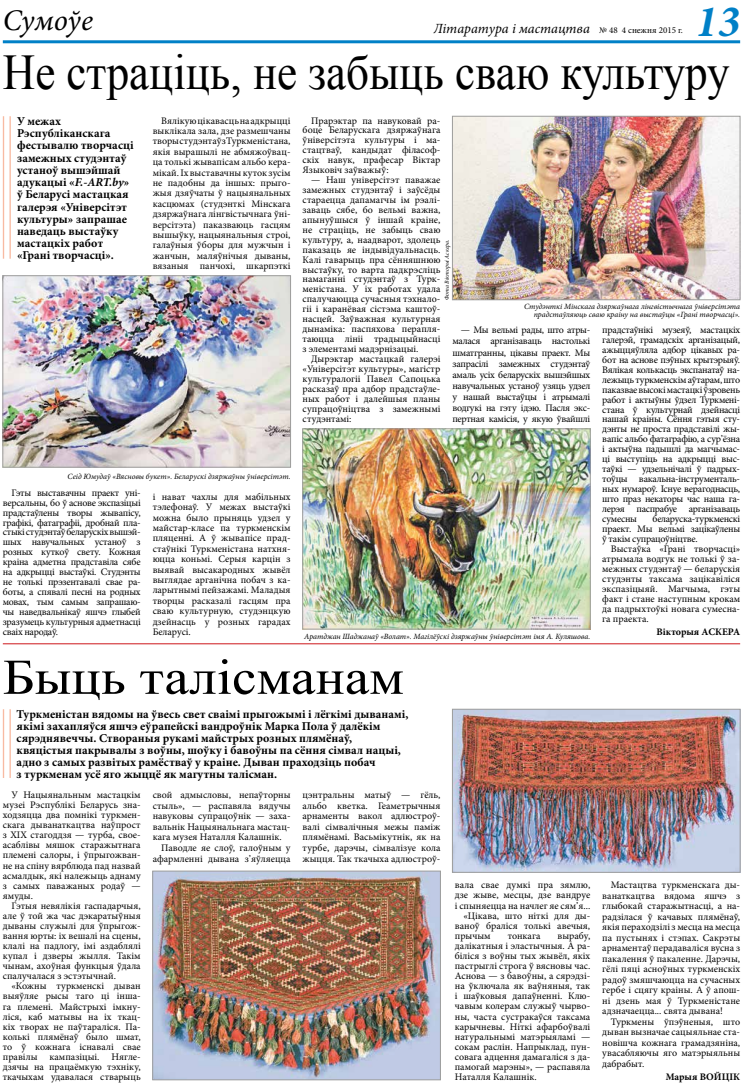
<style>
.page{position:relative;width:743px;height:1083px;background:#fff}
.page>*{position:absolute;margin:0;border:0;box-sizing:border-box;transform-origin:0 0}
.t1{font:50px "Times New Roman";color:#000;scale:.9 1}
.t2{font:50px "Times New Roman";color:#000;scale:1.1 1}
.t3{font:italic 700 45px "Minion Pro";color:#0080c7}
.t4{font:italic 30px "Minion Pro";color:#000}
.t5{font:italic 14px "Minion Pro";color:#000}
.t6{font:700 12px/12.2px "Minion Pro";color:#000}
.t7{font:10px/10px "Minion Pro";color:#000;text-align:justify}
.t8{font:700 10px "Minion Pro";color:#000}
.t9{font:italic 8px/8px "Minion Pro";color:#000;text-align:right}
.t10{font:italic 6px "Minion Pro";color:#000}
.s1{font-style:normal;font-size:9px}
.s2{font-style:italic}
</style>
<div class="page">
<hr style="left:3px;top:40px;width:737px;height:3px;background:#0080c7">
<hr style="left:9px;top:116px;width:2px;height:143px;background:#f8baa2">
<hr style="left:3px;top:116px;width:1px;height:143px;background:#f8baa2">
<hr style="left:9px;top:709px;width:2px;height:69px;background:#f8baa2">
<hr style="left:3px;top:709px;width:1px;height:69px;background:#f8baa2">
<hr style="left:3px;top:643px;width:737px;height:1px;background:#cd171a">
<img style="left:454px;top:711px;width:284px;height:159px">
<div style="left:452px;top:709px;width:288px;height:163px;border:1px solid #9d9d9c"></div>
<img style="left:154px;top:873px;width:284px;height:205px">
<div style="left:152px;top:871px;width:288px;height:209px;border:1px solid #9d9d9c"></div>
<img style="left:454px;top:118px;width:284px;height:180px">
<div style="left:452px;top:116px;width:288px;height:184px;border:1px solid #9d9d9c"></div>
<img style="left:304px;top:430px;width:284px;height:197px">
<div style="left:302px;top:428px;width:288px;height:201px;border:1px solid #9d9d9c"></div>
<img style="left:5px;top:277px;width:284px;height:188px">
<div style="left:3px;top:275px;width:288px;height:192px;border:1px solid #9d9d9c"></div>
<h2 class="t3" style="left:695px;top:-11px;width:46px">13</h2>
<h3 class="t4" style="left:3px;top:0;width:92px">Сумоўе</h3>
<h1 class="t1" style="left:3px;top:39px;width:809px">Не страціць, не забыць сваю культуру</h1>
<h3 class="t5" style="left:433px;top:19px;width:251px">Літаратура і мастацтва <span class="s1">№ 48 4 снежня 2015 г.</span></h3>
<p class="t6" style="left:17px;top:115px;width:118px">У межах<br>Рэспубліканскага фестывалю творчасці замежных студэнтаў устаноў вышэйшай адукацыі «<span class="s2">F.-ART.by</span>» ў Беларусі мастацкая галерэя «Універсітэт культуры» запрашае наведаць выстаўку мастацкіх работ «Грані творчасці».</p>
<p class="t7" style="left:153px;top:115px;width:139px;line-height:10.4px;text-indent:8px">Вялікую цікавасць на адкрыцці выклікала зала, дзе размешчаны творы студэнтаў з Туркменістана, якія вырашылі не абмяжоўвац&shy;ца толькі жывапісам альбо кера&shy;мікай. Іх выставачны куток зусім не падобны да іншых: прыго&shy;жыя дзяўчаты ў нацыянальных касцюмах (студэнткі Мінскага дзяржаўнага лінгвістычнага ўні&shy;версітэта) паказваюць гасцям вышыўку, нацыянальныя строі, галаўныя ўборы для мужчын і жанчын, маляўнічыя дываны, вязаныя панчохі, шкарпэткі</p>
<p class="t9" style="left:68px;top:473px;width:224px">Сеід Юмудаў «Вясновы букет». Беларускі дзяржаўны ўніверсітэт.</p>
<p class="t7" style="left:3px;top:488px;width:139px;text-indent:8px">Гэты выставачны праект уні&shy;версальны, бо ў аснове экспазіцыі прадстаўлены творы жывапісу, графікі, фатаграфіі, дробнай пла&shy;стыкі студэнтаў беларускіх вышэй&shy;шых навучальных устаноў з розных куткоў свету. Кожная краіна адметна прадставіла сябе на адкрыцці выстаўкі. Студэнты не толькі прэзентавалі свае ра&shy;боты, а спявалі песні на родных мовах, тым самым запрашаю&shy;чы наведвальнікаў яшчэ глыбей зразумець культурныя адметнасці сваіх народаў.</p>
<p class="t7" style="left:153px;top:491px;width:139px;line-height:10.4px">і нават чахлы для мабільных тэлефонаў. У межах выстаўкі можна было прыняць удзел у майстар-класе па туркменскім пляценні. А ў жывапісе прад&shy;стаўнікі Туркменістана натхня&shy;юцца коньмі. Серыя карцін з выявай высакародных жывёл выглядае арганічна побач з ка&shy;ларытнымі пейзажамі. Маладыя творцы расказалі гасцям пра сваю культурную, студэнцкую дзейнасць у розных гарадах Беларусі.</p>
<p class="t7" style="left:302px;top:115px;width:139px;text-indent:8px">Прарэктар па навуковай ра&shy;боце Беларускага дзяржаўнага ўніверсітэта культуры і ма&shy;стацтваў, кандыдат філасоф&shy;скіх навук, прафесар Віктар Языковіч заўважыў:</p>
<p class="t7" style="left:302px;top:175px;width:139px;text-indent:9px">— Наш універсітэт паважае замежных студэнтаў і заўсёды стараецца дапамагчы ім рэалі&shy;заваць сябе, бо вельмі важна, апынуўшыся ў іншай краіне, не страціць, не забыць сваю культуру, а, наадварот, здолець паказаць яе індывідуальнасць.<br>Калі гаварыць пра сённяшнюю выстаўку, то варта падкрэсліць намаганні студэнтаў з Турк&shy;меністана. У іх работах удала спалучаюцца сучасныя тэхнало&shy;гіі і каранёвая сістэма каштоў&shy;насцей. Заўважная культурная дынаміка: паспяхова перапля&shy;таюцца лініі традыцыйнасці з элементамі мадэрнізацыі.</p>
<p class="t7" style="left:302px;top:354px;width:139px;text-indent:8px">Дырэктар мастацкай галерэі «Універсітэт культуры», магістр культуралогіі Павел Сапоцька расказаў пра адбор прадстаўле&shy;ных работ і далейшыя планы супрацоўніцтва з замежнымі студэнтамі:</p>
<p class="t10" style="left:443px;top:300px;width:62px;rotate:-90deg">Фота Вікторыі Аскера.</p>
<p class="t9" style="left:524px;top:303px;width:217px">Студэнткі Мінскага дзяржаўнага лінгвістычнага ўніверсітэта прадстаўляюць сваю краіну на выстаўцы «Грані творчасці».</p>
<p class="t7" style="left:452px;top:324px;width:139px;line-height:11.1px;text-indent:9px">— Мы вельмі рады, што атры&shy;малася арганізаваць настолькі шматгранны, цікавы праект. Мы запрасілі замежных студэнтаў амаль усіх беларускіх вышэйшых навучальных устаноў узяць удзел у нашай выстаўцы і атрымалі водгукі на гэту ідэю. Пасля экс&shy;пертная камісія, у якую ўвайшлі</p>
<p class="t7" style="left:602px;top:325px;width:139px">прадстаўнікі музеяў, мастацкіх галерэй, грамадскіх арганізацый, ажыццяўляла адбор цікавых ра&shy;бот на аснове пэўных крытэрыяў.<br>Вялікая колькасць экспанатаў на&shy;лежыць туркменскім аўтарам, што паказвае высокі мастацкі ўзровень работ і актыўны ўдзел Туркмені&shy;стана ў культурнай дзейнасці нашай краіны. Сёння гэтыя сту&shy;дэнты не проста прадставілі жы&shy;вапіс альбо фатаграфію, а сур’ёзна і актыўна падышлі да магчымас&shy;ці выступіць на адкрыцці выс&shy;таўкі — удзельнічалі ў падрых&shy;тоўцы вакальна-інструменталь&shy;ных нумароў. Існуе верагоднасць, што праз некаторы час наша га&shy;лерэя паспрабуе арганізаваць сумесны</p>
<p class="t7" style="left:602px;top:514px;width:139px;text-indent:50px">беларуска-туркменскі праект. Мы вельмі зацікаўлены ў такім супрацоўніцтве.</p>
<p class="t7" style="left:602px;top:544px;width:139px;text-indent:9px">Выстаўка «Грані творчасці» атрымала водгук не толькі ў за&shy;межных студэнтаў — беларускія студэнты таксама зацікавіліся экспазіцыяй. Магчыма, гэты факт і стане наступным крокам да падрыхтоўкі новага сумесна&shy;га праекта.</p>
<p class="t8" style="left:656px;top:624px;width:85px">Вікторыя АСКЕРА</p>
<p class="t9" style="left:304px;top:632px;width:288px">Аратджан Шаджанаў «Волат». Магілёўскі дзяржаўны ўніверсітэт імя А. Куляшова.</p>
<h1 class="t2" style="left:3px;top:643px;width:366px">Быць талісманам</h1>
<p class="t6" style="left:17px;top:708px;width:393px">Туркменістан вядомы на ўвесь свет сваімі прыгожымі і лёгкімі дыванамі, якімі захапляўся яшчэ еўрапейскі вандроўнік Марка Пола ў далёкім сярэднявеччы. Створаныя рукамі майстрых розных плямёнаў, квяцістыя пакрывалы з воўны, шоўку і бавоўны па сёння сімвал нацыі, адно з самых развітых рамёстваў у краіне. Дыван праходзіць побач<br>з туркменам усё яго жыццё як магутны талісман.</p>
<p class="t7" style="left:3px;top:790px;width:139px;text-indent:8px">У Нацыянальным мастацкім музеі Рэспублікі Беларусь зна&shy;ходзяцца два помнікі туркмен&shy;скага дыванаткацтва наўпрост з XIX стагоддзя — турба, свое&shy;асаблівы мяшок старажытнага племені салоры, і ўпрыгожван&shy;не на спіну вярблюда пад назвай асмалдык, які належыць аднаму з самых паважаных родаў — ямуды.</p>
<p class="t7" style="left:3px;top:901px;width:139px;text-indent:8px">Гэтыя невялікія гаспадарчыя, але ў той жа час дэкаратыўныя дываны служылі для ўпрыгож&shy;вання юрты: іх вешалі на сцены, клалі на падлогу, імі аздаблялі купал і дзверы жылля. Такім чынам, ахоўная функцыя ўдала спалучалася з эстэтычнай.</p>
<p class="t7" style="left:3px;top:981px;width:139px;text-indent:9px">«Кожны туркменскі дыван выяўляе рысы таго ці інша&shy;га племені. Майстрыхі імкну&shy;ліся, каб матывы на іх ткац&shy;кіх творах не паўтараліся. Па&shy;колькі плямёнаў было шмат, то ў кожнага існавалі свае правілы кампазіцыі. Нягле&shy;дзячы на працаёмкую тэхніку, ткачыхам удавалася стварыць</p>
<p class="t7" style="left:153px;top:790px;width:139px">свой адмысловы, непаўторны</p>
<p class="t7" style="left:153px;top:800px;width:139px">стыль», — распавяла вядучы</p>
<p class="t7" style="left:153px;top:811px;width:139px">навуковы супрацоўнік — заха-</p>
<p class="t7" style="left:153px;top:822px;width:139px">вальнік Нацыянальнага мастац-</p>
<p class="t7" style="left:153px;top:832px;width:130px">кага музея Наталля Калашнік.</p>
<p class="t7" style="left:161px;top:843px;width:131px">Паводле яе слоў, галоўным у</p>
<p class="t7" style="left:153px;top:853px;width:139px">афармленні дывана з’яўляецца</p>
<p class="t7" style="left:302px;top:790px;width:139px;line-height:10.6px">цэнтральны матыў — гёль, альбо кветка. Геаметрычныя арнаменты вакол адлюстроў&shy;валі сімвалічныя межы паміж плямёнамі. Васьмікутнік, як на турбе, дарэчы, сімвалізуе кола жыцця. Так ткачыха адлюстроў-</p>
<p class="t7" style="left:455px;top:880px;width:137px">вала свае думкі пра зямлю,</p>
<p class="t7" style="left:455px;top:890px;width:137px">дзе жыве, месцы, дзе вандруе</p>
<p class="t7" style="left:455px;top:900px;width:137px">і спыняецца на начлег яе сям’я...</p>
<p class="t7" style="left:463px;top:910px;width:128px">«Цікава, што ніткі для ды-</p>
<p class="t7" style="left:455px;top:920px;width:137px">ваноў браліся толькі авечыя,</p>
<p class="t7" style="left:455px;top:931px;width:37px">прычым</p>
<p class="t7" style="left:507px;top:931px;width:34px">тонкага</p>
<p class="t7" style="left:455px;top:931px;width:137px;text-indent:103px">вырабу, далікатныя і эластычныя. А ра&shy;біліся з воўны тых жывёл, якіх пастрыглі строга ў вясновы час.<br>Аснова — з бавоўны, а сярэдзі&shy;на ўключала як ваўняныя, так і шаўковыя дапаўненні. Клю&shy;чавым колерам служыў чырво&shy;ны, часта сустракаўся таксама карычневы. Ніткі афарбоўвалі натуральнымі матэрыяламі — сокам раслін. Напрыклад, пун&shy;совага адцення дамагаліся з да&shy;памогай марэны», — распавяла Наталля Калашнік.</p>
<p class="t7" style="left:602px;top:880px;width:139px;line-height:10.5px;text-indent:9px">Мастацтва туркменскага ды&shy;ванаткацтва вядома яшчэ з глыбокай старажытнасці, а на&shy;радзілася ў качавых плямёнаў, якія пераходзілі з месца на месца па пустынях і стэпах. Сакрэты арнаментаў перадаваліся вусна з пакалення ў пакаленне. Дарэчы, гёлі пяці асноўных туркменскіх радоў змяшчаюцца на сучасных гербе і сцягу краіны. А ў апош&shy;ні дзень мая ў Туркменістане адзначаецца... свята дывана!</p>
<p class="t7" style="left:602px;top:1016px;width:139px;line-height:10.5px;text-indent:9px">Туркмены ўпэўненыя, што дыван вызначае сацыяльнае ста&shy;новішча кожнага грамадзяніна, увасабляючы яго матэрыяльны дабрабыт.</p>
<p class="t8" style="left:666px;top:1070px;width:76px">Марыя ВОЙЦІК</p>
</div>
